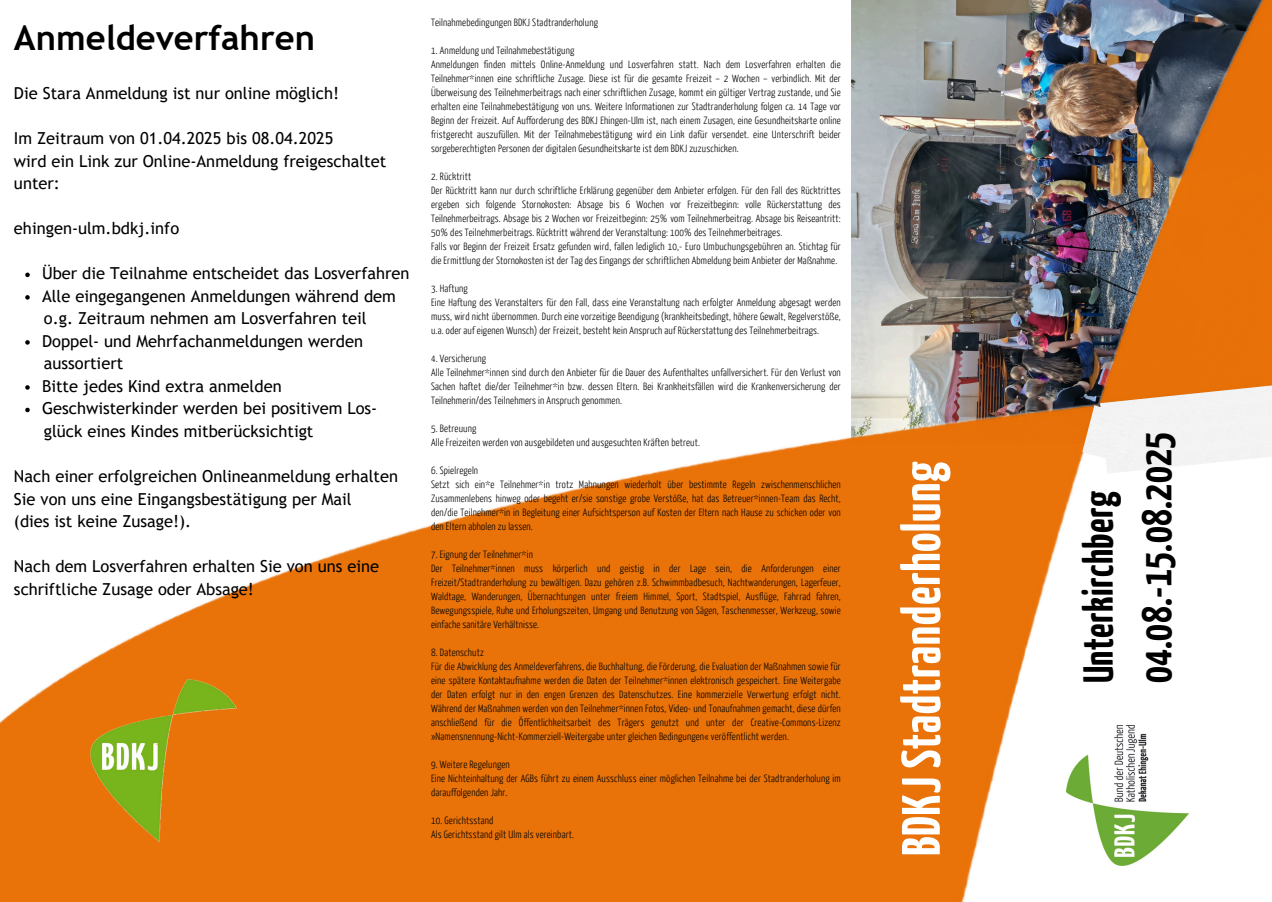
<style>
.page{position:relative;width:1272px;height:902px;background:#fff}
.page>*{position:absolute;margin:0;border:0;box-sizing:border-box;transform-origin:0 0}
.t1{font:700 54px "BDKJ";color:#fff}
.t2{font:700 42px/58.5px "BDKJ";color:#000}
.t3{font:700 34.5px "Trebuchet MS";color:#000}
.t4{font:16.5px/22.5px "Trebuchet MS";color:#000}
.t5{font:300 10.5px/14px "BDKJ";color:#000;text-align:justify}
</style>
<div class="page">
<img style="left:0;top:0;width:1271px;height:901px">
<img style="left:1066px;top:725px;width:122px;height:140px">
<img style="left:90px;top:678px;width:186px;height:162px">
<img style="left:1099px;top:383px;width:172px;height:90px">
<img style="left:1082px;top:405px;width:59px;height:59px">
<svg style="left:25px;top:272px;width:5px;height:5px"></svg>
<svg style="left:25px;top:295px;width:5px;height:4px"></svg>
<svg style="left:25px;top:340px;width:5px;height:4px"></svg>
<svg style="left:25px;top:385px;width:5px;height:4px"></svg>
<svg style="left:25px;top:407px;width:5px;height:5px"></svg>
<p class="t3" style="left:14px;top:17px;width:302px">Anmeldeverfahren</p>
<p class="t4" style="left:14px;top:82px;width:326px">Die Stara Anmeldung ist nur online möglich!</p>
<p class="t4" style="left:14px;top:127px;width:374px">Im Zeitraum von 01.04.2025 bis 08.04.2025<br>wird ein Link zur Online-Anmeldung freigeschaltet unter:</p>
<p class="t4" style="left:14px;top:217px;width:167px">ehingen-ulm.bdkj.info</p>
<p class="t4" style="left:42px;top:262px;width:369px">Über die Teilnahme entscheidet das Losverfahren</p>
<p class="t4" style="left:42px;top:284px;width:355px">Alle eingegangenen Anmeldungen während dem</p>
<p class="t4" style="left:44px;top:307px;width:324px">o.g. Zeitraum nehmen am Losverfahren teil</p>
<p class="t4" style="left:42px;top:329px;width:322px">Doppel- und Mehrfachanmeldungen werden</p>
<p class="t4" style="left:44px;top:352px;width:81px">aussortiert</p>
<p class="t4" style="left:42px;top:374px;width:241px">Bitte jedes Kind extra anmelden</p>
<p class="t4" style="left:42px;top:397px;width:337px">Geschwisterkinder werden bei positivem Los-</p>
<p class="t4" style="left:44px;top:419px;width:271px">glück eines Kindes mitberücksichtigt</p>
<p class="t4" style="left:14px;top:464px;width:385px">Nach einer erfolgreichen Onlineanmeldung erhalten<br>Sie von uns eine Eingangsbestätigung per Mail<br>(dies ist keine Zusage!).</p>
<p class="t4" style="left:14px;top:554px;width:366px">Nach dem Losverfahren erhalten Sie von uns eine schriftliche Zusage oder Absage!</p>
<p class="t5" style="left:431px;top:15px;width:169px">Teilnahmebedingungen BDKJ Stadtranderholung</p>
<h3 class="t5" style="left:431px;top:43px;width:145px">1. Anmeldung und Teilnahmebestätigung</h3>
<h4 class="t5" style="left:431px;top:57px;width:411px">Anmeldungen finden mittels Online-Anmeldung und Losverfahren statt. Nach dem Losverfahren erhalten die Teilnehmer*innen eine schriftliche Zusage. Diese ist für die gesamte Freizeit – 2 Wochen – verbindlich. Mit der Überweisung des Teilnehmerbeitrags nach einer schriftlichen Zusage, kommt ein gültiger Vertrag zustande, und Sie erhalten eine Teilnahmebestätigung von uns. Weitere Informationen zur Stadtranderholung folgen ca. 14 Tage vor Beginn der Freizeit. Auf Aufforderung des BDKJ Ehingen-Ulm ist, nach einem Zusagen, eine Gesundheitskarte online fristgerecht auszufüllen. Mit der Teilnahmebestätigung wird ein Link dafür versendet. eine Unterschrift beider sorgeberechtigten Personen der digitalen Gesundheitskarte ist dem BDKJ zuzuschicken.</h4>
<h4 class="t5" style="left:431px;top:169px;width:42px">2. Rücktritt</h4>
<h4 class="t5" style="left:431px;top:183px;width:411px">Der Rücktritt kann nur durch schriftliche Erklärung gegenüber dem Anbieter erfolgen. Für den Fall des Rücktrittes ergeben sich folgende Stornokosten: Absage bis 6 Wochen vor Freizeitbeginn: volle Rückerstattung des Teilnehmerbeitrags. Absage bis 2 Wochen vor Freizeitbeginn: 25% vom Teilnehmerbeitrag. Absage bis Reiseantritt:<br>50% des Teilnehmerbeitrags. Rücktritt während der Veranstaltung: 100% des Teilnehmerbeitrages.</h4>
<p class="t5" style="left:431px;top:239px;width:411px">Falls vor Beginn der Freizeit Ersatz gefunden wird, fallen lediglich 10,- Euro Umbuchungsgebühren an. Stichtag für die Ermittlung der Stornokosten ist der Tag des Eingangs der schriftlichen Abmeldung beim Anbieter der Maßnahme.</p>
<p class="t5" style="left:431px;top:281px;width:38px">3. Haftung</p>
<h4 class="t5" style="left:431px;top:295px;width:411px">Eine Haftung des Veranstalters für den Fall, dass eine Veranstaltung nach erfolgter Anmeldung abgesagt werden muss, wird nicht übernommen. Durch eine vorzeitige Beendigung (krankheitsbedingt, höhere Gewalt, Regelverstöße, u.a. oder auf eigenen Wunsch) der Freizeit, besteht kein Anspruch auf Rückerstattung des Teilnehmerbeitrags.</h4>
<p class="t5" style="left:431px;top:351px;width:56px">4. Versicherung</p>
<h4 class="t5" style="left:431px;top:365px;width:411px">Alle Teilnehmer*innen sind durch den Anbieter für die Dauer des Aufenthaltes unfallversichert. Für den Verlust von Sachen haftet die/der Teilnehmer*in bzw. dessen Eltern. Bei Krankheitsfällen wird die Krankenversicherung der Teilnehmerin/des Teilnehmers in Anspruch genommen.</h4>
<p class="t5" style="left:431px;top:421px;width:47px">5. Betreuung</p>
<p class="t5" style="left:431px;top:435px;width:270px">Alle Freizeiten werden von ausgebildeten und ausgesuchten Kräften betreut.</p>
<h4 class="t5" style="left:431px;top:463px;width:49px">6. Spielregeln</h4>
<h4 class="t5" style="left:431px;top:477px;width:411px">Setzt sich ein*e Teilnehmer*in trotz Mahnungen wiederholt über bestimmte Regeln zwischenmenschlichen Zusammenlebens hinweg oder begeht er/sie sonstige grobe Verstöße, hat das Betreuer*innen-Team das Recht, den/die Teilnehmer*in in Begleitung einer Aufsichtsperson auf Kosten der Eltern nach Hause zu schicken oder von den Eltern abholen zu lassen.</h4>
<h4 class="t5" style="left:431px;top:547px;width:103px">7. Eignung der Teilnehmer*in</h4>
<p class="t5" style="left:431px;top:561px;width:411px">Der Teilnehmer*innen muss körperlich und geistig in der Lage sein, die Anforderungen einer Freizeit/Stadtranderholung zu bewältigen. Dazu gehören z.B. Schwimmbadbesuch, Nachtwanderungen, Lagerfeuer, Waldtage, Wanderungen, Übernachtungen unter freiem Himmel, Sport, Stadtspiel, Ausflüge, Fahrrad fahren, Bewegungsspiele, Ruhe und Erholungszeiten, Umgang und Benutzung von Sägen, Taschenmesser, Werkzeug, sowie einfache sanitäre Verhältnisse.</p>
<p class="t5" style="left:431px;top:645px;width:54px">8. Datenschutz</p>
<p class="t5" style="left:431px;top:659px;width:411px">Für die Abwicklung des Anmeldeverfahrens, die Buchhaltung, die Förderung, die Evaluation der Maßnahmen sowie für eine spätere Kontaktaufnahme werden die Daten der Teilnehmer*innen elektronisch gespeichert. Eine Weitergabe der Daten erfolgt nur in den engen Grenzen des Datenschutzes. Eine kommerzielle Verwertung erfolgt nicht.<br>Während der Maßnahmen werden von den Teilnehmer*innen Fotos, Video- und Tonaufnahmen gemacht, diese dürfen anschließend für die Öffentlichkeitsarbeit des Trägers genutzt und unter der Creative-Commons-Lizenz »Namensnennung-Nicht-Kommerziell-Weitergabe unter gleichen Bedingungen« veröffentlicht werden.</p>
<p class="t5" style="left:431px;top:757px;width:80px">9. Weitere Regelungen</p>
<p class="t5" style="left:431px;top:771px;width:411px">Eine Nichteinhaltung der AGBs führt zu einem Ausschluss einer möglichen Teilnahme bei der Stadtranderholung im darauffolgenden Jahr.</p>
<p class="t5" style="left:431px;top:813px;width:64px">10. Gerichtsstand</p>
<p class="t5" style="left:431px;top:827px;width:144px">Als Gerichtsstand gilt Ulm als vereinbart.</p>
<p class="t1" style="left:888px;top:855px;width:396px;rotate:-90deg">BDKJStadtranderholung</p>
<p class="t2" style="left:1067px;top:683px;width:253px;rotate:-90deg">Unterkirchberg<br>04.08.-15.08.2025</p>
</div>
